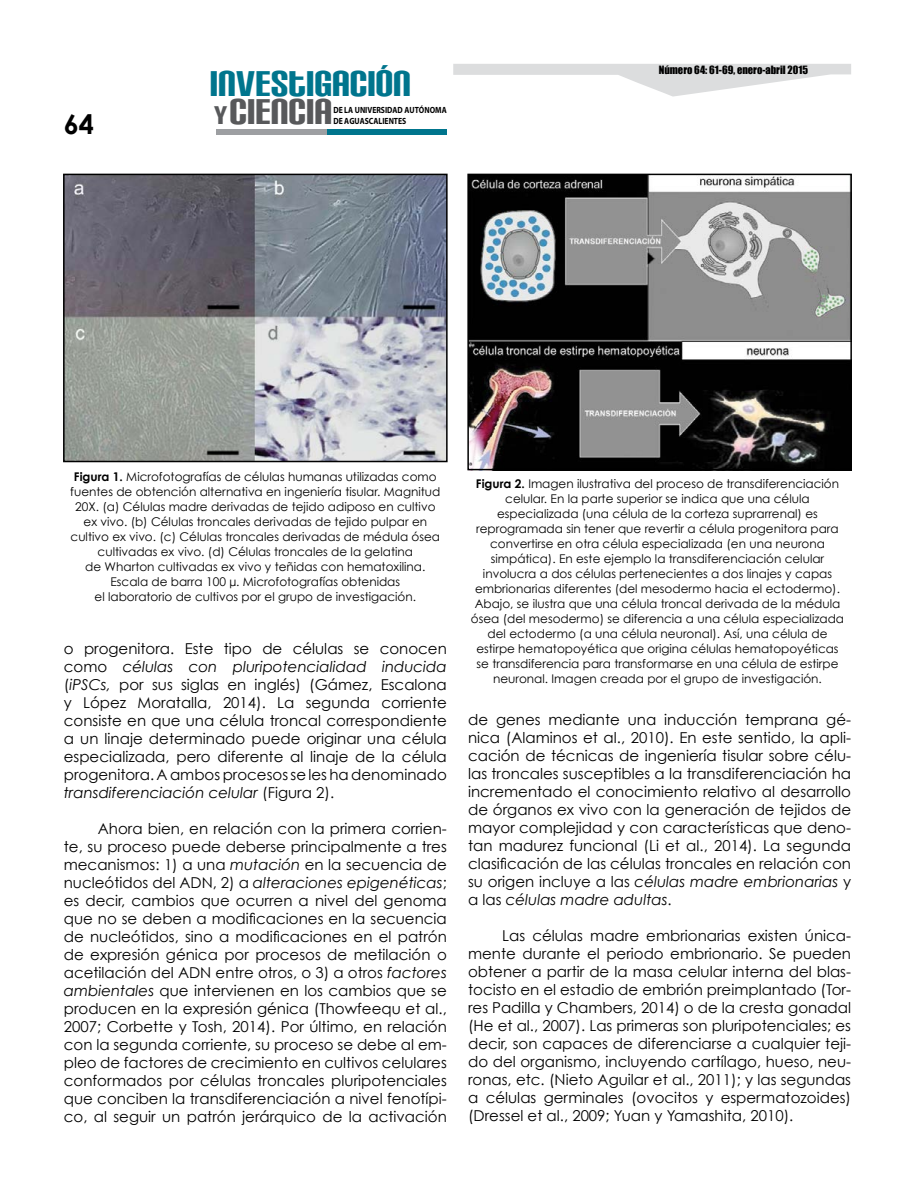
<style>
.page{position:relative;width:915px;height:1191px;background:#fff}
.page>*{position:absolute;margin:0;border:0;box-sizing:border-box;transform-origin:0 0}
.t1{font:43.05px "Carbon Block";color:#00758d}
.t2{font:43.05px "Carbon Block";color:#58595b}
.t3{font:700 27px "Century Gothic";color:#000}
.t4{font:15px/18px "Century Gothic";color:#000;text-align:justify}
.t5{font:12px/15px "Century Gothic";color:#000;text-align:center}
.t6{font:10.5px "Impact";color:#000}
.t7{font:700 9px/10.5px "Myriad Pro";color:#000;scale:.85 1}
.s1{font-size:30.75px}
.s2{font-weight:700}
.s3{font-style:italic}
</style>
<div class="page">
<svg style="left:453px;top:64px;width:397px;height:33px"></svg>
<div style="left:216px;top:129px;width:214px;height:6px;background:#9d9fa2"></div>
<div style="left:327px;top:129px;width:119px;height:6px;background:#00758d"></div>
<img style="left:66px;top:177px;width:378px;height:282px">
<div style="left:63px;top:174px;width:384px;height:288px;border:2px solid #000"></div>
<img style="left:468px;top:177px;width:382px;height:294px">
<div style="left:467px;top:174px;width:384px;height:296px;border:2px solid #000"></div>
<h2 class="t3" style="left:64px;top:107px;width:32px">64</h2>
<h1 class="t1" style="left:210px;top:62px;width:203px">INVESTIGACIÓN</h1>
<h1 class="t2" style="left:214px;top:91px;width:120px"><span class="s1">Y</span> CIENCIA</h1>
<p class="t7" style="left:333px;top:105px;width:135px">DE LA UNIVERSIDAD AUTÓNOMA<br>DE AGUASCALIENTES</p>
<p class="t6" style="left:658px;top:63px;width:151px">Número 64: 61-69, enero-abril 2015</p>
<p class="t5" style="left:70px;top:469px;width:371px"><span class="s2">Figura 1.</span> Microfotografías de células humanas utilizadas como fuentes de obtención alternativa en ingeniería tisular. Magnitud 20X. (a) Células madre derivadas de tejido adiposo en cultivo ex vivo. (b) Células troncales derivadas de tejido pulpar en cultivo ex vivo. (c) Células troncales derivadas de médula ósea cultivadas ex vivo. (d) Células troncales de la gelatina<br>de Wharton cultivadas ex vivo y teñidas con hematoxilina.<br>Escala de barra 100 µ. Microfotografías obtenidas<br>el laboratorio de cultivos por el grupo de investigación.</p>
<p class="t4" style="left:64px;top:639px;width:384px">o progenitora. Este tipo de células se conocen como <span class="s3">células con pluripotencialidad inducida </span>(<span class="s3">iPSCs,</span> por sus siglas en inglés) (Gámez, Escalona y López Moratalla, 2014). La segunda corriente consiste en que una célula troncal correspondiente a un linaje determinado puede originar una célula especializada, pero diferente al linaje de la célula progenitora. A ambos procesos se les ha denominado <span class="s3">transdiferenciación celular</span> (Figura 2).</p>
<p class="t4" style="left:64px;top:819px;width:384px;text-indent:34px">Ahora bien, en relación con la primera corrien&shy;te, su proceso puede deberse principalmente a tres mecanismos: 1) a una <span class="s3">mutación</span> en la secuencia de nucleótidos del ADN, 2) a <span class="s3">alteraciones epigenéticas</span>; es decir, cambios que ocurren a nivel del genoma que no se deben a modificaciones en la secuencia de nucleótidos, sino a modificaciones en el patrón de expresión génica por procesos de metilación o acetilación del ADN entre otros, o 3) a otros <span class="s3">factores ambientales</span> que intervienen en los cambios que se producen en la expresión génica (Thowfeequ et al., 2007; Corbette y Tosh, 2014). Por último, en relación con la segunda corriente, su proceso se debe al em&shy;pleo de factores de crecimiento en cultivos celulares conformados por células troncales pluripotenciales que conciben la transdiferenciación a nivel fenotípi&shy;co, al seguir un patrón jerárquico de la activación</p>
<p class="t5" style="left:471px;top:475px;width:374px"><span class="s2">Figura 2.</span> Imagen ilustrativa del proceso de transdiferenciación celular. En la parte superior se indica que una célula especializada (una célula de la corteza suprarrenal) es reprogramada sin tener que revertir a célula progenitora para convertirse en otra célula especializada (en una neurona simpática). En este ejemplo la transdiferenciación celular involucra a dos células pertenecientes a dos linajes y capas embrionarias diferentes (del mesodermo hacia el ectodermo).<br>Abajo, se ilustra que una célula troncal derivada de la médula ósea (del mesodermo) se diferencia a una célula especializada del ectodermo (a una célula neuronal). Así, una célula de estirpe hematopoyética que origina células hematopoyéticas se transdiferencia para transformarse en una célula de estirpe neuronal. Imagen creada por el grupo de investigación.</p>
<p class="t4" style="left:468px;top:710px;width:384px">de genes mediante una inducción temprana gé&shy;nica (Alaminos et al., 2010). En este sentido, la apli&shy;cación de técnicas de ingeniería tisular sobre célu&shy;las troncales susceptibles a la transdiferenciación ha incrementado el conocimiento relativo al desarrollo de órganos ex vivo con la generación de tejidos de mayor complejidad y con características que deno&shy;tan madurez funcional (Li et al., 2014). La segunda clasificación de las células troncales en relación con su origen incluye a las <span class="s3">células madre embrionarias</span> y a las <span class="s3">células madre adultas</span>.</p>
<p class="t4" style="left:468px;top:926px;width:384px;text-indent:34px">Las células madre embrionarias existen única&shy;mente durante el periodo embrionario. Se pueden obtener a partir de la masa celular interna del blas&shy;tocisto en el estadio de embrión preimplantado (Tor&shy;res Padilla y Chambers, 2014) o de la cresta gonadal (He et al., 2007). Las primeras son pluripotenciales; es decir, son capaces de diferenciarse a cualquier teji&shy;do del organismo, incluyendo cartílago, hueso, neu&shy;ronas, etc. (Nieto Aguilar et al., 2011); y las segundas a células germinales (ovocitos y espermatozoides) (Dressel et al., 2009; Yuan y Yamashita, 2010).</p>
</div>
